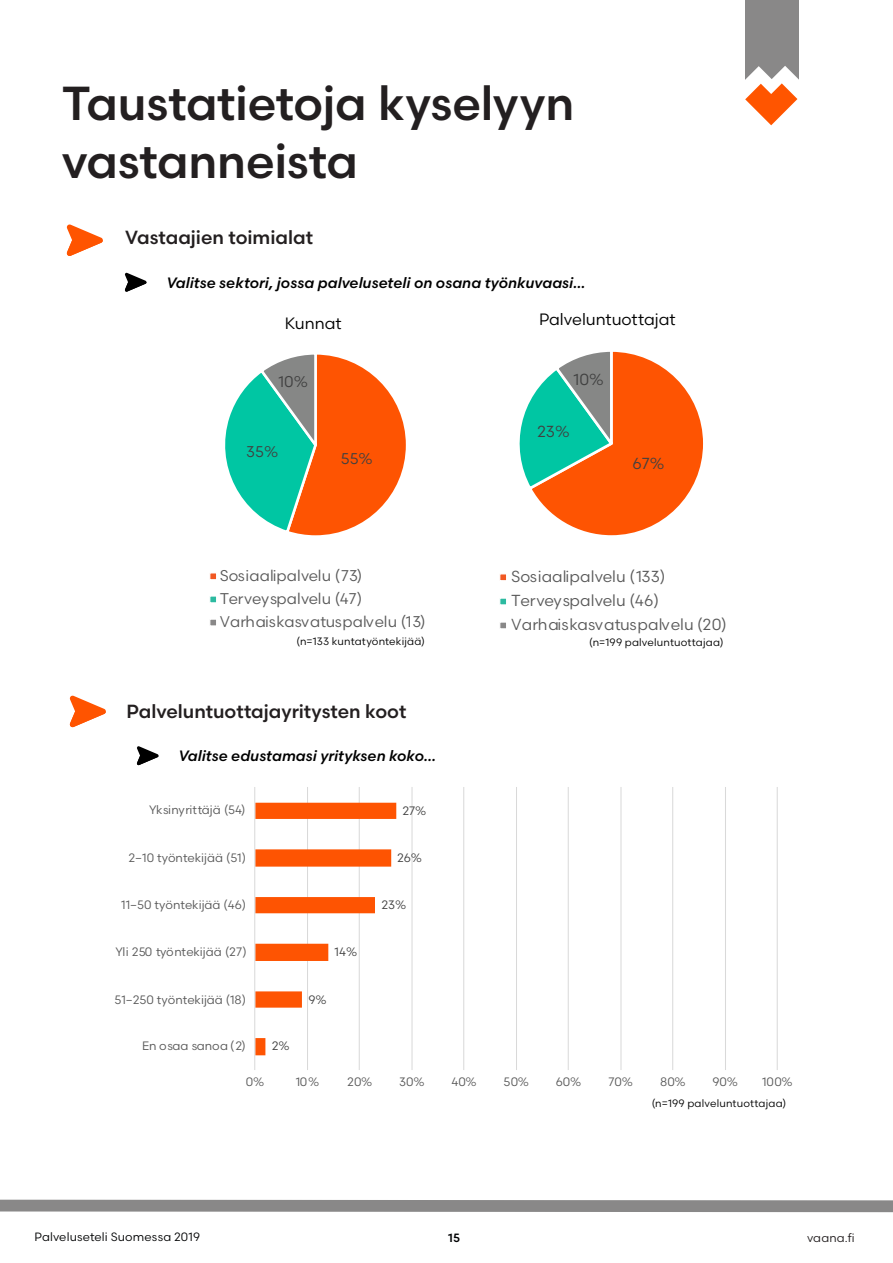
<style>
.page{position:relative;width:893px;height:1263px;background:#fff}
.page>*{position:absolute;margin:0;border:0;box-sizing:border-box;transform-origin:0 0}
.t1{font:500 47.55px/57.2px "Scandia";letter-spacing:-.01em;color:#231f20}
.t2{font:500 19.05px "Scandia";color:#231f20}
.t3{font:16.35px "Scandia";color:#000}
.t4{font:15.9px/24px "Scandia";letter-spacing:.01em;color:#595959}
.t5{font:15.9px "Scandia";color:#404040}
.t6{font:15.45px/23.2px "Scandia";letter-spacing:.005em;color:#595959}
.t7{font:15.45px "Scandia";color:#404040}
.t8{font:italic 500 15px "Scandia";letter-spacing:.005em;color:#000}
.t9{font:12.15px "Scandia";color:#595959}
.t10{font:12.15px "Scandia";color:#404040}
.t11{font:12px "Scandia";letter-spacing:.015em;color:#020304}
.t12{font:12px "Scandia";letter-spacing:.015em;color:#231f20}
.t13{font:500 12px "Scandia";color:#020304}
.t14{font:10.65px "Scandia";letter-spacing:.015em;color:#000}
</style>
<div class="page">
<svg style="left:125px;top:273px;width:22px;height:19px"></svg>
<svg style="left:225px;top:354px;width:181px;height:182px"></svg>
<svg style="left:519px;top:351px;width:184px;height:185px"></svg>
<svg style="left:66px;top:224px;width:37px;height:32px"></svg>
<svg style="left:137px;top:746px;width:22px;height:19px"></svg>
<svg style="left:69px;top:696px;width:37px;height:31px"></svg>
<hr style="left:307px;top:787px;width:1px;height:283px;background:#d9d9d9">
<hr style="left:359px;top:787px;width:1px;height:283px;background:#d9d9d9">
<hr style="left:411px;top:787px;width:1px;height:283px;background:#d9d9d9">
<hr style="left:463px;top:787px;width:1px;height:283px;background:#d9d9d9">
<hr style="left:516px;top:787px;width:1px;height:283px;background:#d9d9d9">
<hr style="left:568px;top:787px;width:1px;height:283px;background:#d9d9d9">
<hr style="left:620px;top:787px;width:1px;height:283px;background:#d9d9d9">
<hr style="left:672px;top:787px;width:1px;height:283px;background:#d9d9d9">
<hr style="left:725px;top:787px;width:1px;height:283px;background:#d9d9d9">
<hr style="left:777px;top:787px;width:1px;height:283px;background:#d9d9d9">
<svg style="left:255px;top:803px;width:141px;height:252px"></svg>
<hr style="left:254px;top:787px;width:1px;height:283px;background:#d9d9d9">
<div style="left:210px;top:573px;width:7px;height:7px;background:#f15822;border:1px solid #fff"></div>
<div style="left:210px;top:596px;width:7px;height:7px;background:#2cbaa0;border:1px solid #fff"></div>
<div style="left:210px;top:619px;width:7px;height:7px;background:#898888;border:1px solid #fff"></div>
<div style="left:500px;top:574px;width:7px;height:7px;background:#f15822;border:1px solid #fff"></div>
<div style="left:500px;top:598px;width:7px;height:7px;background:#2cbaa0;border:1px solid #fff"></div>
<div style="left:500px;top:622px;width:7px;height:7px;background:#898888;border:1px solid #fff"></div>
<svg style="left:0;top:1199px;width:893px;height:13px;background:#939292"></svg>
<div style="left:745px;top:0;width:53px;height:82px;background:#898888"></div>
<svg style="left:745px;top:66px;width:54px;height:59px"></svg>
<h1 class="t1" style="left:62px;top:75px;width:514px">Taustatietoja kyselyyn vastanneista</h1>
<h2 class="t2" style="left:125px;top:225px;width:189px">Vastaajien toimialat</h2>
<p class="t8" style="left:166px;top:273px;width:421px">Valitse sektori, jossa palveluseteli on osana työnkuvaasi...</p>
<h3 class="t3" style="left:285px;top:313px;width:59px">Kunnat</h3>
<h3 class="t3" style="left:539px;top:309px;width:138px">Palveluntuottajat</h3>
<p class="t7" style="left:278px;top:372px;width:31px">10%</p>
<p class="t7" style="left:246px;top:442px;width:33px">35%</p>
<p class="t7" style="left:341px;top:449px;width:33px">55%</p>
<p class="t6" style="left:220px;top:563px;width:207px">Sosiaalipalvelu (73)<br>Terveyspalvelu (47)<br>Varhaiskasvatuspalvelu (13)</p>
<p class="t14" style="left:296px;top:635px;width:130px">(n=133 kuntatyöntekijää)</p>
<h2 class="t2" style="left:127px;top:699px;width:281px">Palveluntuottajayritysten koot</h2>
<p class="t8" style="left:178px;top:746px;width:259px">Valitse edustamasi yrityksen koko...</p>
<p class="t9" style="left:149px;top:802px;width:98px">Yksinyrittäjä (54)</p>
<p class="t10" style="left:402px;top:803px;width:25px">27%</p>
<p class="t9" style="left:129px;top:850px;width:119px">2–10 työntekijää (51)</p>
<p class="t10" style="left:397px;top:850px;width:27px">26%</p>
<p class="t9" style="left:121px;top:897px;width:127px">11–50 työntekijää (46)</p>
<p class="t10" style="left:381px;top:897px;width:26px">23%</p>
<p class="t9" style="left:116px;top:944px;width:133px">Yli 250 työntekijää (27)</p>
<p class="t10" style="left:334px;top:944px;width:24px">14%</p>
<p class="t9" style="left:114px;top:992px;width:133px">51–250 työntekijää (18)</p>
<p class="t10" style="left:308px;top:992px;width:20px">9%</p>
<p class="t9" style="left:142px;top:1038px;width:105px">En osaa sanoa (2)</p>
<p class="t10" style="left:272px;top:1038px;width:19px">2%</p>
<h3 class="t5" style="left:573px;top:369px;width:32px">10%</h3>
<h3 class="t5" style="left:537px;top:421px;width:34px">23%</h3>
<h3 class="t5" style="left:632px;top:453px;width:33px">67%</h3>
<h3 class="t4" style="left:511px;top:564px;width:217px">Sosiaalipalvelu (133)<br>Terveyspalvelu (46)<br>Varhaiskasvatuspalvelu (20)</h3>
<p class="t14" style="left:589px;top:636px;width:136px">(n=199 palveluntuottajaa)</p>
<p class="t9" style="left:246px;top:1074px;width:20px">0%</p>
<p class="t9" style="left:296px;top:1074px;width:25px">10%</p>
<p class="t9" style="left:347px;top:1074px;width:27px">20%</p>
<p class="t9" style="left:399px;top:1074px;width:27px">30%</p>
<p class="t9" style="left:451px;top:1074px;width:27px">40%</p>
<p class="t9" style="left:504px;top:1074px;width:27px">50%</p>
<p class="t9" style="left:556px;top:1074px;width:27px">60%</p>
<p class="t9" style="left:609px;top:1074px;width:26px">70%</p>
<p class="t9" style="left:660px;top:1074px;width:27px">80%</p>
<p class="t9" style="left:712px;top:1074px;width:27px">90%</p>
<p class="t9" style="left:762px;top:1074px;width:32px">100%</p>
<p class="t14" style="left:652px;top:1096px;width:136px">(n=199 palveluntuottajaa)</p>
<p class="t11" style="left:35px;top:1229px;width:167px">Palveluseteli Suomessa 2019</p>
<p class="t13" style="left:448px;top:1230px;width:14px">15</p>
<p class="t12" style="left:807px;top:1230px;width:49px">vaana.fi</p>
</div>
